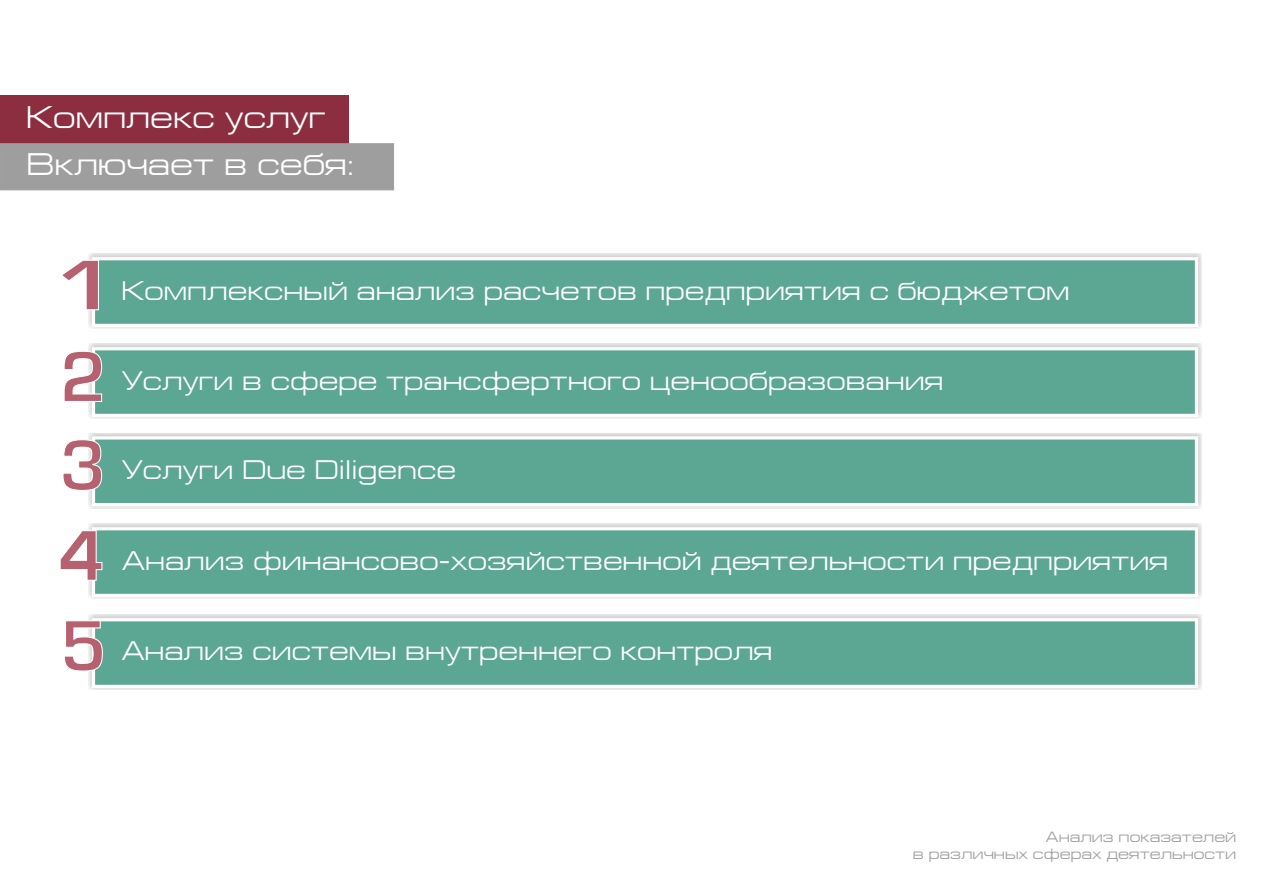
<style>
.page{position:relative;width:1263px;height:893px;background:#fff}
.page>*{position:absolute;margin:0;border:0;box-sizing:border-box;transform-origin:0 0}
.t1{font:31.5px/47.2px "Europe Ext";color:#fff}
.t2{font:27px "Europe Ext";color:#fff}
.t3{font:15px/16.5px "Europe Ext";color:#9e9e9e;text-align:right}
</style>
<div class="page">
<div style="left:0;top:95px;width:349px;height:48px;background:#8c2e40"></div>
<div style="left:0;top:143px;width:394px;height:47px;background:#9e9e9e"></div>
<div style="left:88px;top:254px;width:1113px;height:75px;background:#dadada"></div>
<svg style="left:90px;top:256px;width:1110px;height:73px;background:#70b0a1"></svg>
<div style="left:88px;top:344px;width:1113px;height:75px;background:#dadada"></div>
<svg style="left:90px;top:346px;width:1110px;height:73px;background:#71b0a1"></svg>
<div style="left:88px;top:433px;width:1113px;height:75px;background:#dadada"></div>
<svg style="left:90px;top:435px;width:1110px;height:73px;background:#70b0a1"></svg>
<div style="left:88px;top:524px;width:1113px;height:75px;background:#dadada"></div>
<svg style="left:90px;top:526px;width:1110px;height:73px;background:#70b0a1"></svg>
<div style="left:88px;top:615px;width:1113px;height:75px;background:#dadada"></div>
<svg style="left:90px;top:617px;width:1110px;height:73px;background:#70b0a1"></svg>
<svg style="left:62px;top:259px;width:38px;height:52px"></svg>
<svg style="left:64px;top:350px;width:39px;height:52px"></svg>
<svg style="left:63px;top:439px;width:40px;height:52px"></svg>
<svg style="left:60px;top:530px;width:43px;height:142px"></svg>
<p class="t1" style="left:27px;top:95px;width:328px">Êомплекс услуã<br>Вклþчàет â сеáÿ:</p>
<p class="t2" style="left:122px;top:279px;width:949px">Êомплексíыé àíàлиç рàсчетоâ предприÿтиÿ с áþджетом</p>
<p class="t2" style="left:122px;top:369px;width:823px">Óслуãи â сфере трàíсфертíоãо цеíооáрàçоâàíиÿ</p>
<p class="t2" style="left:122px;top:458px;width:336px">Óслуãи Due Diligence</p>
<p class="t2" style="left:122px;top:548px;width:1048px">Àíàлиç фиíàíсоâо-хоçÿéстâеííоé деÿтелüíости предприÿтиÿ</p>
<p class="t2" style="left:122px;top:638px;width:652px">Àíàлиç системы âíутреííеãо коíтролÿ</p>
<p class="t3" style="left:913px;top:830px;width:325px">Àíàлиç покàçàтелеé<br>â рàçличíых сферàх деÿтелüíости</p>
</div>
